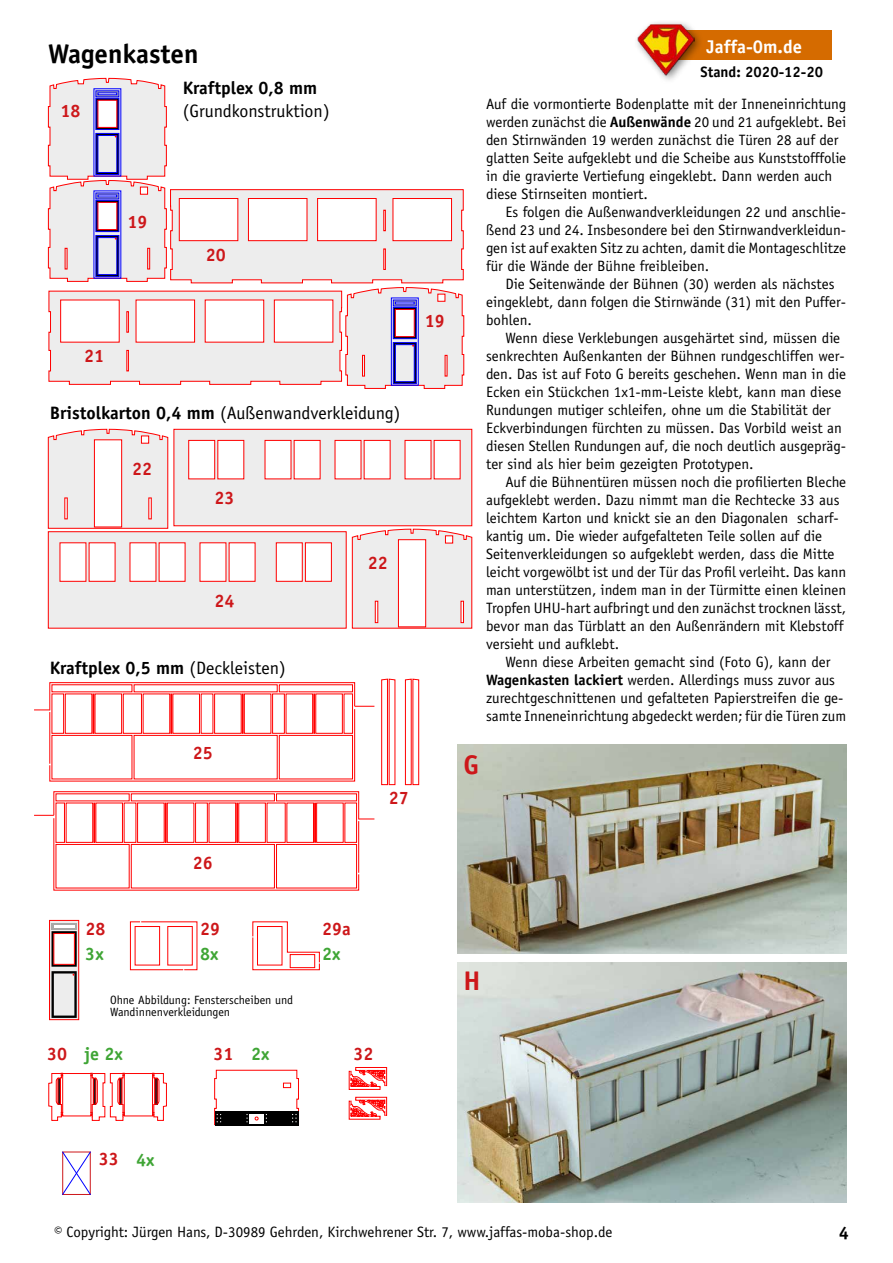
<style>
.page{position:relative;width:893px;height:1263px;background:#fff}
.page>*{position:absolute;margin:0;border:0;box-sizing:border-box;transform-origin:0 0}
.t1{font:700 27px "Officina Sans";color:#000}
.t2{font:700 27px "Officina Sans";color:#cd171a}
.t3{font:700 18.6px "Officina Sans";color:#fff}
.t4{font:18px "Officina Sans";color:#000}
.t5{font:700 18px "Officina Sans";color:#000}
.t6{font:700 18px "Officina Sans";color:#cd171a}
.t7{font:700 18px "Officina Sans";color:#3fa535}
.t8{font:15px/18px "Officina Sans";color:#000}
.t9{font:700 15px "Officina Sans";color:#000}
.t10{font:12px/12px "Officina Sans";color:#000}
.s1{font-weight:700}
.s2{font-weight:400}
</style>
<div class="page">
<div style="left:662px;top:30px;width:170px;height:29px;background:#d56b00"></div>
<div style="left:633px;top:19px;width:72px;height:66px;background:#000;opacity:.5"></div>
<img style="left:636px;top:23px;width:59px;height:52px">
<svg style="left:349px;top:1097px;width:38px;height:23px"></svg>
<svg style="left:349px;top:1067px;width:38px;height:23px"></svg>
<div style="left:215px;top:1111px;width:84px;height:15px;background:#000"></div>
<svg style="left:214px;top:1070px;width:85px;height:55px"></svg>
<svg style="left:48px;top:429px;width:424px;height:200px"></svg>
<svg style="left:34px;top:682px;width:340px;height:100px"></svg>
<svg style="left:34px;top:791px;width:340px;height:100px"></svg>
<svg style="left:49px;top:920px;width:30px;height:100px"></svg>
<svg style="left:52px;top:923px;width:25px;height:6px"></svg>
<hr style="left:54px;top:925px;width:20px;height:2px;background:#fff">
<svg style="left:52px;top:931px;width:25px;height:87px"></svg>
<svg style="left:130px;top:921px;width:68px;height:49px"></svg>
<svg style="left:252px;top:921px;width:68px;height:49px"></svg>
<svg style="left:48px;top:78px;width:416px;height:311px"></svg>
<div style="left:362px;top:355px;width:3px;height:21px;border:1px solid #f00"></div>
<div style="left:437px;top:294px;width:8px;height:8px;background:#fff;border:1px solid #f00"></div>
<svg style="left:381px;top:678px;width:15px;height:107px"></svg>
<svg style="left:405px;top:678px;width:14px;height:107px"></svg>
<svg style="left:48px;top:1073px;width:119px;height:48px"></svg>
<img style="left:457px;top:962px;width:389px;height:241px">
<img style="left:457px;top:745px;width:389px;height:208px">
<svg style="left:62px;top:1151px;width:29px;height:44px"></svg>
<h1 class="t1" style="left:48px;top:37px;width:152px">Wagenkasten</h1>
<p class="t3" style="left:707px;top:35px;width:97px">Jaffa-0m.de</p>
<p class="t5" style="left:183px;top:77px;width:136px">Kraftplex 0,8 mm</p>
<p class="t4" style="left:183px;top:100px;width:148px">(Grundkonstruktion)</p>
<p class="t9" style="left:701px;top:62px;width:124px">Stand: 2020-12-20</p>
<p class="t8" style="left:486px;top:95px;width:362px">Auf die vormontierte Bodenplatte mit der Inneneinrichtung werden zunächst die <span class="s1">Außenwände</span> 20 und 21 aufgeklebt. Bei den Stirnwänden 19 werden zunächst die Türen 28 auf der glatten Seite aufgeklebt und die Scheibe aus Kunststofffolie in die gravierte Vertiefung eingeklebt. Dann werden auch diese Stirnseiten montiert.</p>
<p class="t8" style="left:486px;top:203px;width:362px;text-align:justify;text-indent:20px">Es folgen die Außenwandverkleidungen 22 und anschlie&shy;ßend 23 und 24. Insbesondere bei den Stirnwandverkleidun&shy;gen ist auf exakten Sitz zu achten, damit die Montageschlitze für die Wände der Bühne freibleiben.</p>
<p class="t8" style="left:486px;top:275px;width:362px;text-indent:20px">Die Seitenwände der Bühnen (30) werden als nächstes eingeklebt, dann folgen die Stirnwände (31) mit den Puffer&shy;bohlen.</p>
<p class="t8" style="left:486px;top:329px;width:362px;text-indent:20px">Wenn diese Verklebungen ausgehärtet sind, müssen die senkrechten Außenkanten der Bühnen rundgeschliffen wer&shy;den. Das ist auf Foto G bereits geschehen. Wenn man in die Ecken ein Stückchen 1x1-mm-Leiste klebt, kann man diese Rundungen mutiger schleifen, ohne um die Stabilität der Eckverbindungen fürchten zu müssen. Das Vorbild weist an diesen Stellen Rundungen auf, die noch deutlich ausgepräg&shy;ter sind als hier beim gezeigten Prototypen.</p>
<p class="t8" style="left:486px;top:473px;width:362px;text-indent:20px">Auf die Bühnentüren müssen noch die profilierten Bleche aufgeklebt werden. Dazu nimmt man die Rechtecke 33 aus leichtem Karton und knickt sie an den Diagonalen scharf&shy;kantig um. Die wieder aufgefalteten Teile sollen auf die Seitenverkleidungen so aufgeklebt werden, dass die Mitte leicht vorgewölbt ist und der Tür das Profil verleiht. Das kann man unterstützen, indem man in der Türmitte einen kleinen Tropfen UHU-hart aufbringt und den zunächst trocknen lässt, bevor man das Türblatt an den Außenrändern mit Klebstoff versieht und aufklebt.</p>
<p class="t8" style="left:486px;top:653px;width:362px;text-indent:20px">Wenn diese Arbeiten gemacht sind (Foto G), kann der <span class="s1">Wagenkasten lackiert</span> werden. Allerdings muss zuvor aus zurechtgeschnittenen und gefalteten Papierstreifen die ge&shy;samte Inneneinrichtung abgedeckt werden; für die Türen zum</p>
<p class="t6" style="left:61px;top:100px;width:22px">18</p>
<p class="t6" style="left:128px;top:211px;width:22px">19</p>
<p class="t6" style="left:206px;top:244px;width:22px">20</p>
<p class="t6" style="left:425px;top:309px;width:22px">19</p>
<p class="t6" style="left:84px;top:345px;width:22px">21</p>
<p class="t4" style="left:50px;top:403px;width:352px"><span class="s1">Bristolkarton 0,4 mm</span> (Außenwandverkleidung)</p>
<p class="t6" style="left:132px;top:458px;width:22px">22</p>
<p class="t6" style="left:214px;top:486px;width:22px">23</p>
<p class="t6" style="left:368px;top:551px;width:22px">22</p>
<p class="t6" style="left:214px;top:589px;width:22px">24</p>
<p class="t5" style="left:50px;top:656px;width:238px">Kraftplex 0,5 mm <span class="s2">(Deckleisten)</span></p>
<p class="t6" style="left:193px;top:741px;width:22px">25</p>
<p class="t6" style="left:193px;top:852px;width:22px">26</p>
<p class="t6" style="left:389px;top:787px;width:22px">27</p>
<p class="t6" style="left:85px;top:917px;width:22px">28</p>
<p class="t7" style="left:85px;top:942px;width:20px">3x</p>
<p class="t6" style="left:200px;top:917px;width:22px">29</p>
<p class="t6" style="left:322px;top:917px;width:30px">29a</p>
<p class="t7" style="left:200px;top:942px;width:20px">8x</p>
<p class="t7" style="left:322px;top:942px;width:20px">2x</p>
<p class="t10" style="left:110px;top:994px;width:184px">Ohne Abbildung: Fensterscheiben und<br>Wandinnenverkleidungen</p>
<p class="t7" style="left:85px;top:1043px;width:40px">je 2x</p>
<p class="t7" style="left:251px;top:1043px;width:20px">2x</p>
<p class="t6" style="left:47px;top:1042px;width:22px">30</p>
<p class="t6" style="left:214px;top:1042px;width:22px">31</p>
<p class="t6" style="left:353px;top:1042px;width:22px">32</p>
<p class="t6" style="left:99px;top:1148px;width:22px">33</p>
<p class="t7" style="left:136px;top:1148px;width:20px">4x</p>
<h1 class="t2" style="left:464px;top:748px;width:17px">G</h1>
<h1 class="t2" style="left:464px;top:964px;width:19px">H</h1>
<p class="t8" style="left:54px;top:1223px;width:560px">© Copyright: Jürgen Hans, D-30989 Gehrden, Kirchwehrener Str. 7, www.jaffas-moba-shop.de</p>
<p class="t5" style="left:839px;top:1222px;width:12px">4</p>
</div>
